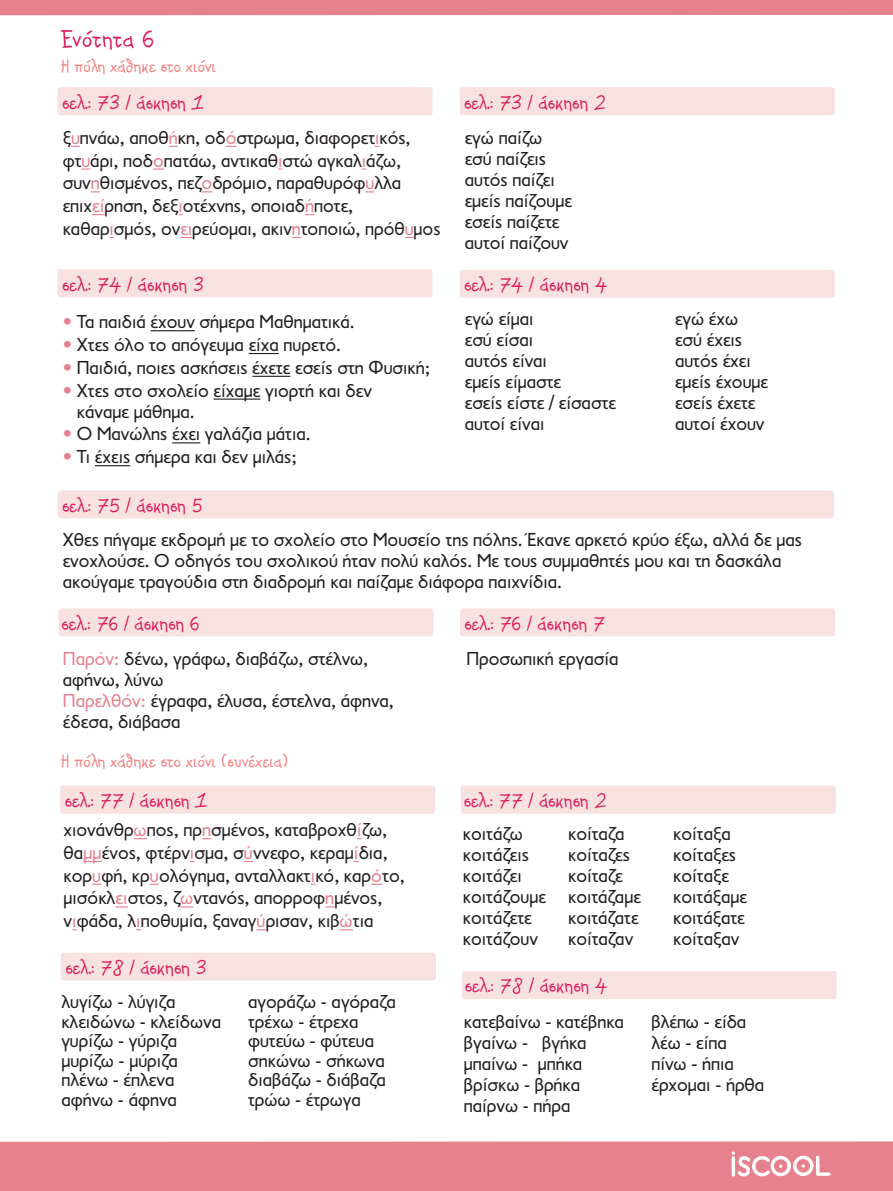
<style>
.page{position:relative;width:893px;height:1191px;background:#fff}
.page>*{position:absolute;margin:0;border:0;box-sizing:border-box;transform-origin:0 0}
.t1{font:27px "PF Kids Pro Grade Five";letter-spacing:.02em;color:#da1c5c}
.t2{font:21.6px "PF Kids Pro Grade Five";color:#da1c5c}
.t3{font:19.5px "PF Kids Pro Grade Five";color:#f37d7d}
.t4{font:19.05px/21px "PF Transport";color:#231f20}
.s1{color:#e6828e}
</style>
<div class="page">
<div style="left:58px;top:608px;width:375px;height:28px;background:#f8e2e1;border-radius:3px"></div>
<div style="left:460px;top:608px;width:375px;height:28px;background:#f8e2e1;border-radius:3px"></div>
<div style="left:58px;top:87px;width:375px;height:28px;background:#f8e2e1;border-radius:3px"></div>
<div style="left:58px;top:269px;width:375px;height:28px;background:#f8e2e1;border-radius:3px"></div>
<div style="left:58px;top:490px;width:776px;height:28px;background:#f8e2e1;border-radius:4px"></div>
<div style="left:460px;top:87px;width:375px;height:28px;background:#f8e2e1;border-radius:3px"></div>
<div style="left:460px;top:270px;width:375px;height:28px;background:#f8e2e1;border-radius:3px"></div>
<div style="left:461px;top:785px;width:375px;height:28px;background:#f8e2e1;border-radius:3px"></div>
<div style="left:462px;top:971px;width:375px;height:28px;background:#f8e2e1;border-radius:3px"></div>
<div style="left:60px;top:785px;width:375px;height:28px;background:#f8e2e1;border-radius:3px"></div>
<div style="left:61px;top:952px;width:375px;height:28px;background:#f8e2e1;border-radius:3px"></div>
<div style="left:0;top:1141px;width:893px;height:50px;background:#e6828e"></div>
<svg style="left:731px;top:1151px;width:100px;height:26px"></svg>
<div style="left:0;top:0;width:893px;height:15px;background:#e6828e"></div>
<svg style="left:81px;top:168px;width:9px;height:2px"></svg>
<svg style="left:153px;top:168px;width:11px;height:2px"></svg>
<svg style="left:92px;top:214px;width:12px;height:1px"></svg>
<svg style="left:180px;top:237px;width:12px;height:1px"></svg>
<hr style="left:151px;top:330px;width:44px;height:1px;background:#231f20">
<hr style="left:249px;top:353px;width:30px;height:1px;background:#231f20">
<hr style="left:252px;top:376px;width:38px;height:1px;background:#231f20">
<hr style="left:214px;top:398px;width:46px;height:2px;background:#231f20">
<svg style="left:172px;top:442px;width:28px;height:1px"></svg>
<hr style="left:95px;top:465px;width:35px;height:1px;background:#231f20">
<svg style="left:134px;top:838px;width:13px;height:1px"></svg>
<svg style="left:83px;top:861px;width:19px;height:1px"></svg>
<svg style="left:115px;top:906px;width:13px;height:1px"></svg>
<svg style="left:180px;top:906px;width:13px;height:1px"></svg>
<svg style="left:340px;top:929px;width:13px;height:1px"></svg>
<h1 class="t1" style="left:61px;top:17px;width:95px">Ενότητα 6</h1>
<p class="t3" style="left:61px;top:50px;width:156px">Η πόλη χάθηκε στο χιόνι</p>
<p class="t2" style="left:62px;top:84px;width:143px">σελ.: 73 / άσκηση 1</p>
<p class="t4" style="left:63px;top:126px;width:379px;line-height:22.8px">ξ<span class="s1">υ</span>πνάω, αποθ<span class="s1">ή</span>κη, οδ<span class="s1">ό</span>στρωµα, διαφορετ<span class="s1">ι</span>κός, φτ<span class="s1">υ</span>άρι, ποδ<span class="s1">ο</span>πατάω, αντικαθ<span class="s1">ι</span>στώ αγκαλ<span class="s1">ι</span>άζω, συν<span class="s1">η</span>θισµένος, πεζ<span class="s1">ο</span>δρόµιο, παραθυρόφ<span class="s1">υ</span>λλα επιχ<span class="s1">εί</span>ρηση, δεξ<span class="s1">ι</span>οτέχνης, οποιαδ<span class="s1">ή</span>ποτε, καθαρ<span class="s1">ι</span>σµός, ον<span class="s1">ει</span>ρεύοµαι, ακιν<span class="s1">η</span>τοποιώ, πρόθ<span class="s1">υ</span>µος</p>
<p class="t2" style="left:62px;top:266px;width:143px">σελ.: 74 / άσκηση 3</p>
<p class="t4" style="left:63px;top:311px;width:294px"><span class="s1">•</span> Τα παιδιά έχουν σήµερα Μαθηµατικά.</p>
<p class="t4" style="left:63px;top:334px;width:280px"><span class="s1">•</span> Χτες όλο το απόγευµα είχα πυρετό.</p>
<p class="t4" style="left:63px;top:357px;width:369px"><span class="s1">•</span> Παιδιά, ποιες ασκήσεις έχετε εσείς στη Φυσική;</p>
<p class="t4" style="left:77px;top:380px;width:296px;text-indent:-14px"><span class="s1">•</span> Χτες στο σχολείο είχαµε γιορτή και δεν κάναµε µάθηµα.</p>
<p class="t4" style="left:63px;top:423px;width:249px"><span class="s1">•</span> Ο Μανώλης έχει γαλάζια µάτια.</p>
<p class="t4" style="left:63px;top:446px;width:236px"><span class="s1">•</span> Τι έχεις σήµερα και δεν µιλάς;</p>
<p class="t2" style="left:62px;top:487px;width:142px">σελ.: 75 / άσκηση 5</p>
<p class="t2" style="left:464px;top:84px;width:143px">σελ.: 73 / άσκηση 2</p>
<p class="t4" style="left:465px;top:127px;width:109px">εγώ παίζω εσύ παίζεις αυτός παίζει εµείς παίζουµε εσείς παίζετε αυτοί παίζουν</p>
<p class="t2" style="left:464px;top:267px;width:145px">σελ.: 74 / άσκηση 4</p>
<p class="t4" style="left:465px;top:308px;width:70px">εγώ είµαι</p>
<p class="t4" style="left:675px;top:308px;width:65px">εγώ έχω</p>
<p class="t4" style="left:465px;top:329px;width:70px">εσύ είσαι</p>
<p class="t4" style="left:675px;top:329px;width:69px">εσύ έχεις</p>
<p class="t4" style="left:465px;top:350px;width:84px">αυτός είναι</p>
<p class="t4" style="left:675px;top:350px;width:77px">αυτός έχει</p>
<p class="t4" style="left:465px;top:371px;width:98px">εµείς είµαστε</p>
<p class="t4" style="left:675px;top:371px;width:95px">εµείς έχουµε</p>
<p class="t4" style="left:465px;top:392px;width:153px">εσείς είστε / είσαστε</p>
<p class="t4" style="left:675px;top:392px;width:82px">εσείς έχετε</p>
<p class="t4" style="left:465px;top:413px;width:81px">αυτοί είναι</p>
<p class="t4" style="left:675px;top:413px;width:91px">αυτοί έχουν</p>
<p class="t4" style="left:63px;top:529px;width:741px">Χθες πήγαµε εκδροµή µε το σχολείο στο Μουσείο της πόλης. Έκανε αρκετό κρύο έξω, αλλά δε µας ενοχλούσε. Ο οδηγός του σχολικού ήταν πολύ καλός. Με τους συµµαθητές µου και τη δασκάλα ακούγαµε τραγούδια στη διαδροµή και παίζαµε διάφορα παιχνίδια.</p>
<p class="t2" style="left:62px;top:605px;width:139px">σελ.: 76 / άσκηση 6</p>
<p class="t2" style="left:465px;top:605px;width:142px">σελ.: 76 / άσκηση 7</p>
<p class="t4" style="left:63px;top:648px;width:332px"><span class="s1">Παρόν:</span> δένω, γράφω, διαβάζω, στέλνω, αφήνω, λύνω<br><span class="s1">Παρελθόν:</span> έγραφα, έλυσα, έστελνα, άφηνα, έδεσα, διάβασα</p>
<p class="t4" style="left:466px;top:648px;width:153px">Προσωπική εργασία</p>
<p class="t3" style="left:61px;top:745px;width:229px">Η πόλη χάθηκε στο χιόνι (συνέχεια)</p>
<p class="t2" style="left:65px;top:782px;width:144px">σελ.: 77 / άσκηση 1</p>
<p class="t4" style="left:64px;top:818px;width:342px;line-height:22.8px">χιονάνθρ<span class="s1">ω</span>πος, πρ<span class="s1">η</span>σµένος, καταβροχθ<span class="s1">ί</span>ζω, θα<span class="s1">µµ</span>ένος, φτέρν<span class="s1">ι</span>σµα, σ<span class="s1">ύ</span>ννεφο, κεραµ<span class="s1">ί</span>δια, κορ<span class="s1">υ</span>φή, κρ<span class="s1">υ</span>ολόγηµα, ανταλλακτ<span class="s1">ι</span>κό, καρ<span class="s1">ό</span>το, µισόκλ<span class="s1">ει</span>στος, ζ<span class="s1">ω</span>ντανός, απορροφ<span class="s1">η</span>µένος, ν<span class="s1">ι</span>φάδα, λ<span class="s1">ι</span>ποθυµία, ξαναγ<span class="s1">ύ</span>ρισαν, κιβ<span class="s1">ώ</span>τια</p>
<p class="t2" style="left:66px;top:949px;width:143px">σελ.: 78 / άσκηση 3</p>
<p class="t4" style="left:61px;top:992px;width:161px;line-height:19.5px">λυγίζω - λύγιζα κλειδώνω - κλείδωνα γυρίζω - γύριζα µυρίζω - µύριζα πλένω - έπλενα αφήνω - άφηνα</p>
<p class="t4" style="left:248px;top:992px;width:149px;line-height:19.5px">αγοράζω - αγόραζα τρέχω - έτρεχα φυτεύω - φύτευα σηκώνω - σήκωνα διαβάζω - διάβαζα τρώω - έτρωγα</p>
<p class="t2" style="left:464px;top:782px;width:144px">σελ.: 77 / άσκηση 2</p>
<p class="t4" style="left:463px;top:823px;width:61px">κοιτάζω</p>
<p class="t4" style="left:568px;top:823px;width:58px">κοίταζα</p>
<p class="t4" style="left:673px;top:823px;width:59px">κοίταξα</p>
<p class="t4" style="left:463px;top:844px;width:67px">κοιτάζεις</p>
<p class="t4" style="left:568px;top:844px;width:63px">κοίταζες</p>
<p class="t4" style="left:673px;top:844px;width:64px">κοίταξες</p>
<p class="t4" style="left:463px;top:865px;width:60px">κοιτάζει</p>
<p class="t4" style="left:568px;top:865px;width:56px">κοίταζε</p>
<p class="t4" style="left:673px;top:865px;width:57px">κοίταξε</p>
<p class="t4" style="left:463px;top:886px;width:179px">κοιτάζουµε κοιτάζαµε</p>
<p class="t4" style="left:673px;top:886px;width:75px">κοιτάξαµε</p>
<p class="t4" style="left:463px;top:907px;width:70px">κοιτάζετε</p>
<p class="t4" style="left:568px;top:907px;width:72px">κοιτάζατε</p>
<p class="t4" style="left:673px;top:907px;width:73px">κοιτάξατε</p>
<p class="t4" style="left:463px;top:928px;width:76px">κοιτάζουν</p>
<p class="t4" style="left:568px;top:928px;width:67px">κοίταζαν</p>
<p class="t4" style="left:673px;top:928px;width:68px">κοίταξαν</p>
<p class="t2" style="left:465px;top:968px;width:144px">σελ.: 78 / άσκηση 4</p>
<p class="t4" style="left:464px;top:1011px;width:162px">κατεβαίνω - κατέβηκα βγαίνω - βγήκα µπαίνω - µπήκα βρίσκω - βρήκα παίρνω - πήρα</p>
<p class="t4" style="left:651px;top:1011px;width:114px">βλέπω - είδα λέω - είπα πίνω - ήπια έρχοµαι - ήρθα</p>
</div>
